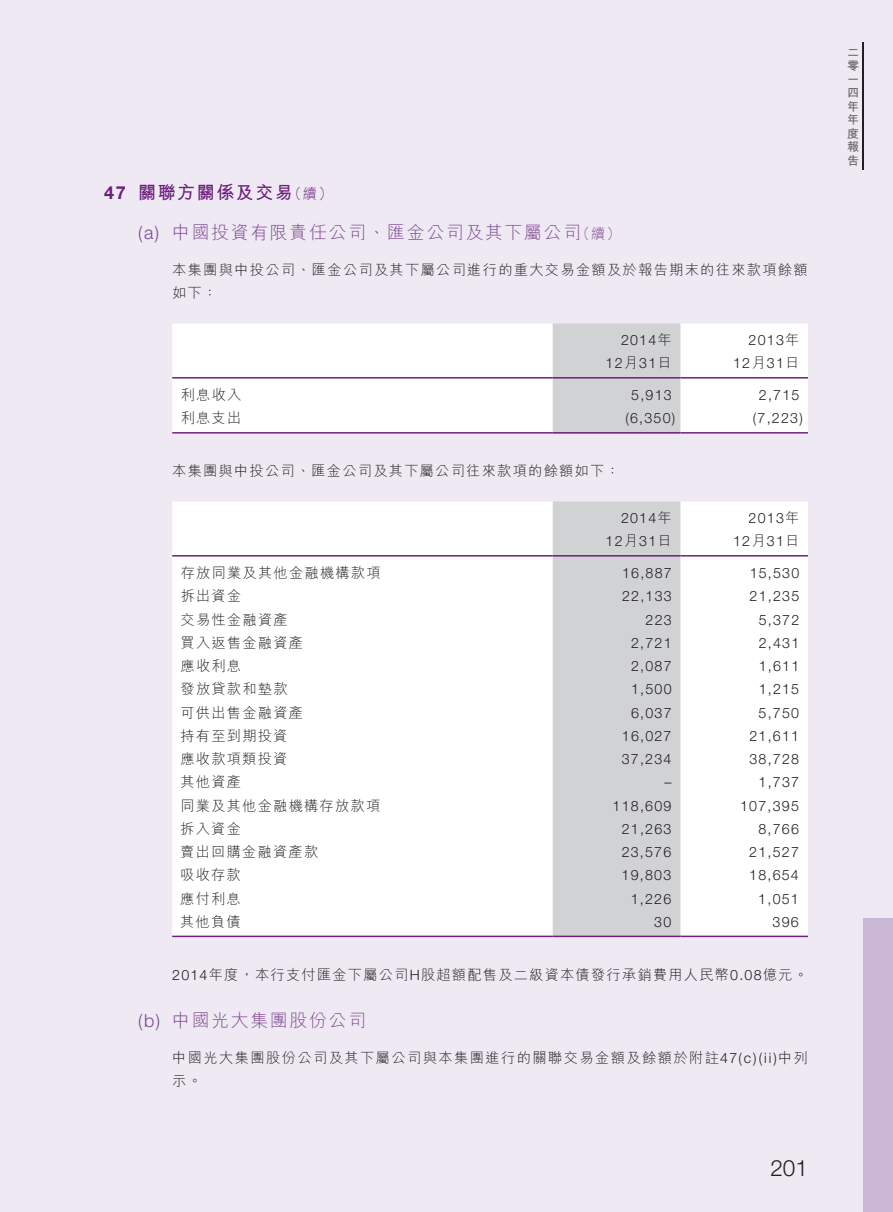
<style>
.page{position:relative;width:893px;height:1212px;background:#eee9f2}
.page>*{position:absolute;margin:0;border:0;box-sizing:border-box;transform-origin:0 0}
.t1{font:300 22.5px "Helvetica Neue LT Std";color:#231f20}
.t2{font:300 18px "M Hei HK";letter-spacing:.085em;color:#7e4890}
.t3{font:700 18px "M Hei HK";letter-spacing:.085em;color:#6c1f7d}
.t4{font:300 14.25px/23.2px "M Hei HK";letter-spacing:.085em;color:#231f20}
.t5{font:300 14.25px/23.2px "Helvetica Neue LT Std";letter-spacing:.085em;color:#231f20;text-align:right}
.t6{font:700 12px/13.5px "M Hei HK";color:#636366;text-align:justify}
.s1{font-family:"Helvetica Neue LT Std"}
.s2{font-weight:300;font-size:14.25px}
.s3{font-size:14.25px}
.s4{font-family:"M Hei HK"}
</style>
<div class="page">
<hr style="left:862px;top:43px;width:1px;height:127px;background:#231f20">
<div style="left:863px;top:918px;width:30px;height:294px;background:#cab7d5"></div>
<div style="left:172px;top:324px;width:636px;height:108px;background:#fff"></div>
<div style="left:553px;top:323px;width:127px;height:109px;background:#d1d2d4"></div>
<hr style="left:172px;top:377px;width:381px;height:2px;background:#6c1f7d">
<hr style="left:553px;top:377px;width:127px;height:2px;background:#6c1f7d">
<hr style="left:680px;top:377px;width:128px;height:2px;background:#6c1f7d">
<hr style="left:172px;top:432px;width:381px;height:2px;background:#6c1f7d">
<hr style="left:553px;top:432px;width:127px;height:2px;background:#6c1f7d">
<hr style="left:680px;top:432px;width:128px;height:2px;background:#6c1f7d">
<div style="left:172px;top:502px;width:636px;height:433px;background:#fff"></div>
<div style="left:553px;top:501px;width:127px;height:434px;background:#d1d2d4"></div>
<hr style="left:172px;top:555px;width:381px;height:1px;background:#6c1f7d">
<hr style="left:553px;top:555px;width:127px;height:1px;background:#6c1f7d">
<hr style="left:680px;top:555px;width:128px;height:1px;background:#6c1f7d">
<hr style="left:172px;top:935px;width:381px;height:2px;background:#6c1f7d">
<hr style="left:553px;top:935px;width:127px;height:2px;background:#6c1f7d">
<hr style="left:680px;top:935px;width:128px;height:2px;background:#6c1f7d">
<p class="t3" style="left:104px;top:179px;width:230px"><span class="s1">47</span> 關聯方關係及交易<span class="s2">（續）</span></p>
<p class="t2" style="left:138px;top:220px;width:484px"><span class="s1">(a)</span> 中國投資有限責任公司、匯金公司及其下屬公司<span class="s3">（續）</span></p>
<p class="t4" style="left:172px;top:258px;width:637px">本集團與中投公司、匯金公司及其下屬公司進行的重大交易金額及於報告期末的往來款項餘額如下：</p>
<p class="t5" style="left:605px;top:328px;width:68px">2014<span class="s4">年<br></span>12<span class="s4">月</span>31<span class="s4">日</span></p>
<p class="t5" style="left:733px;top:328px;width:68px">2013<span class="s4">年<br></span>12<span class="s4">月</span>31<span class="s4">日</span></p>
<p class="t4" style="left:181px;top:383px;width:62px">利息收入</p>
<p class="t5" style="left:631px;top:383px;width:42px">5,913</p>
<p class="t5" style="left:759px;top:383px;width:42px">2,715</p>
<p class="t4" style="left:181px;top:406px;width:62px">利息支出</p>
<p class="t5" style="left:625px;top:406px;width:51px">(6,350)</p>
<p class="t5" style="left:753px;top:406px;width:51px">(7,223)</p>
<p class="t4" style="left:172px;top:459px;width:449px">本集團與中投公司、匯金公司及其下屬公司往來款項的餘額如下：</p>
<p class="t5" style="left:621px;top:506px;width:52px">2014<span class="s4">年</span></p>
<p class="t5" style="left:749px;top:506px;width:52px">2013<span class="s4">年</span></p>
<p class="t5" style="left:605px;top:529px;width:68px">12<span class="s4">月</span>31<span class="s4">日</span></p>
<p class="t5" style="left:733px;top:529px;width:68px">12<span class="s4">月</span>31<span class="s4">日</span></p>
<p class="t4" style="left:181px;top:561px;width:201px">存放同業及其他金融機構款項</p>
<p class="t5" style="left:622px;top:561px;width:51px">16,887</p>
<p class="t5" style="left:750px;top:561px;width:51px">15,530</p>
<p class="t4" style="left:181px;top:584px;width:62px">拆出資金</p>
<p class="t5" style="left:622px;top:584px;width:51px">22,133</p>
<p class="t5" style="left:750px;top:584px;width:51px">21,235</p>
<p class="t4" style="left:181px;top:607px;width:109px">交易性金融資產</p>
<p class="t5" style="left:645px;top:607px;width:28px">223</p>
<p class="t5" style="left:759px;top:607px;width:42px">5,372</p>
<p class="t4" style="left:181px;top:630px;width:124px">買入返售金融資產</p>
<p class="t5" style="left:631px;top:631px;width:42px">2,721</p>
<p class="t5" style="left:759px;top:631px;width:42px">2,431</p>
<p class="t4" style="left:181px;top:654px;width:62px">應收利息</p>
<p class="t5" style="left:631px;top:654px;width:42px">2,087</p>
<p class="t5" style="left:759px;top:654px;width:42px">1,611</p>
<p class="t4" style="left:181px;top:677px;width:109px">發放貸款和墊款</p>
<p class="t5" style="left:631px;top:677px;width:42px">1,500</p>
<p class="t5" style="left:759px;top:677px;width:42px">1,215</p>
<p class="t4" style="left:180px;top:700px;width:124px">可供出售金融資產</p>
<p class="t5" style="left:631px;top:700px;width:42px">6,037</p>
<p class="t5" style="left:759px;top:700px;width:42px">5,750</p>
<p class="t4" style="left:180px;top:723px;width:109px">持有至到期投資</p>
<p class="t5" style="left:622px;top:724px;width:51px">16,027</p>
<p class="t5" style="left:749px;top:724px;width:51px">21,611</p>
<p class="t4" style="left:180px;top:747px;width:109px">應收款項類投資</p>
<p class="t5" style="left:622px;top:747px;width:51px">37,234</p>
<p class="t5" style="left:749px;top:747px;width:51px">38,728</p>
<p class="t4" style="left:180px;top:770px;width:62px">其他資產</p>
<p class="t5" style="left:664px;top:770px;width:9px">–</p>
<p class="t5" style="left:758px;top:770px;width:42px">1,737</p>
<p class="t4" style="left:180px;top:793px;width:201px">同業及其他金融機構存放款項</p>
<p class="t5" style="left:613px;top:793px;width:60px">118,609</p>
<p class="t5" style="left:740px;top:793px;width:60px">107,395</p>
<p class="t4" style="left:180px;top:816px;width:62px">拆入資金</p>
<p class="t5" style="left:622px;top:817px;width:51px">21,263</p>
<p class="t5" style="left:758px;top:817px;width:42px">8,766</p>
<p class="t4" style="left:180px;top:840px;width:140px">賣出回購金融資產款</p>
<p class="t5" style="left:622px;top:840px;width:51px">23,576</p>
<p class="t5" style="left:749px;top:840px;width:51px">21,527</p>
<p class="t4" style="left:180px;top:863px;width:62px">吸收存款</p>
<p class="t5" style="left:622px;top:863px;width:51px">19,803</p>
<p class="t5" style="left:749px;top:863px;width:51px">18,654</p>
<p class="t4" style="left:180px;top:886px;width:62px">應付利息</p>
<p class="t5" style="left:631px;top:887px;width:42px">1,226</p>
<p class="t5" style="left:758px;top:887px;width:42px">1,051</p>
<p class="t4" style="left:180px;top:909px;width:62px">其他負債</p>
<p class="t5" style="left:654px;top:910px;width:19px">30</p>
<p class="t5" style="left:773px;top:910px;width:28px">396</p>
<p class="t4" style="left:172px;top:962px;width:637px"><span class="s1">2014</span>年度，本行支付匯金下屬公司<span class="s1">H</span>股超額配售及二級資本債發行承銷費用人民幣<span class="s1">0.08</span>億元。</p>
<p class="t2" style="left:138px;top:1007px;width:229px"><span class="s1">(b)</span> 中國光大集團股份公司</p>
<p class="t4" style="left:172px;top:1045px;width:637px">中國光大集團股份公司及其下屬公司與本集團進行的關聯交易金額及餘額於附註<span class="s1">47(c)(ii)</span>中列示。</p>
<h1 class="t1" style="left:770px;top:1155px;width:39px">201</h1>
<p class="t6" style="left:847px;top:45px;width:13px">二零一四年年度報告</p>
</div>
